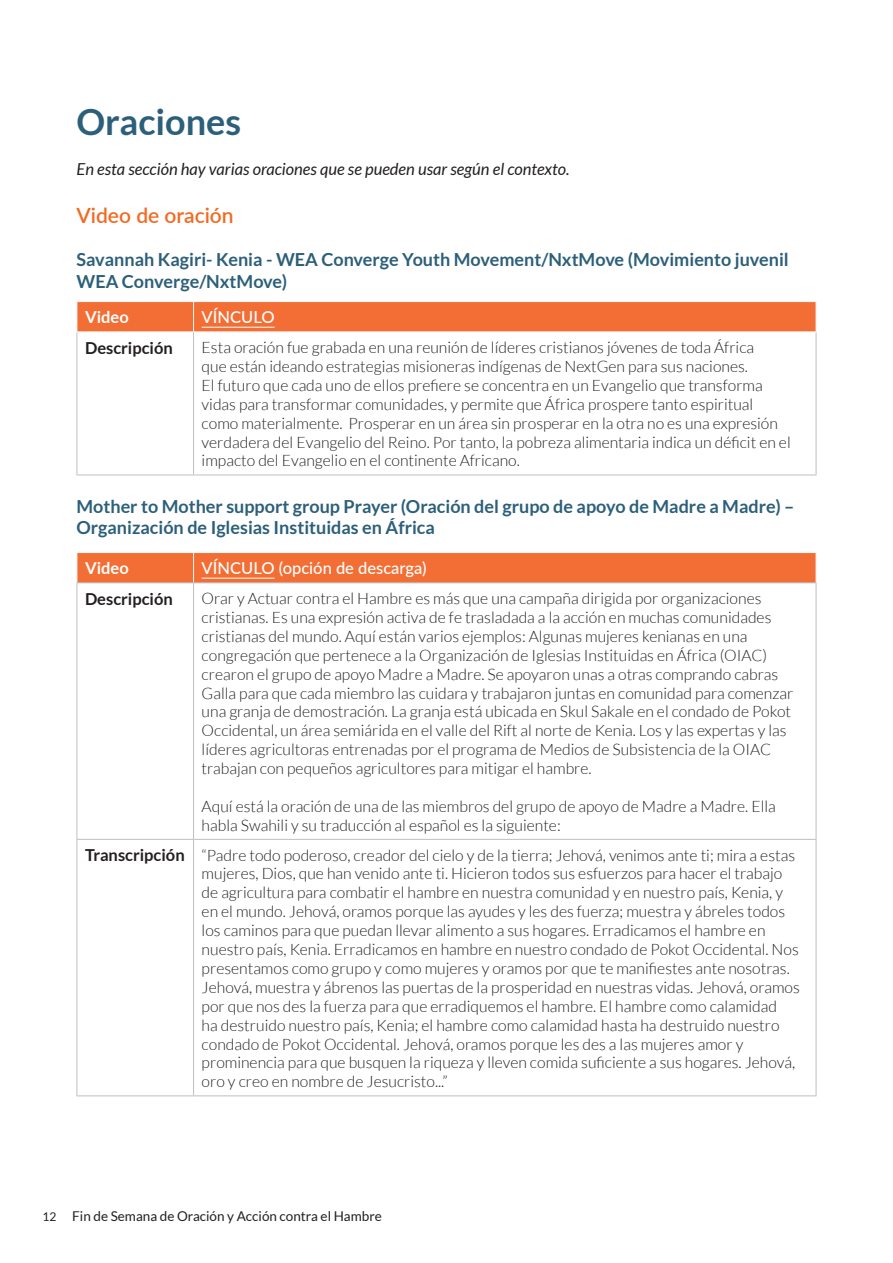
<style>
.page{position:relative;width:893px;height:1263px;background:#fff}
.page>*{position:absolute;margin:0;border:0;box-sizing:border-box;transform-origin:0 0}
.t1{font:700 36px "Lato";color:#2c5f7a}
.heading_2{font:600 21px "Lato";color:#f36a21}
.t2{font:700 18px/21.6px "Lato";color:#2c5f7a}
.t3{font:italic 16.5px "Lato";color:#231f20}
.t4{font:700 16.5px "Lato";color:#231f20}
.t5{font:500 16.5px "Lato";color:#fff}
.t6{font:700 16.5px "Lato";color:#fff}
.t7{font:300 15.75px/18.9px "Lato";color:#231f20}
.t8{font:13.5px "Lato";color:#231f20}
.s1{font-size:12px}
</style>
<div class="page">
<hr style="left:77px;top:332px;width:1px;height:143px;background:#bfbfbf">
<hr style="left:193px;top:332px;width:1px;height:143px;background:#bfbfbf">
<hr style="left:816px;top:332px;width:1px;height:143px;background:#bfbfbf">
<hr style="left:77px;top:475px;width:117px;height:1px;background:#bfbfbf">
<hr style="left:194px;top:475px;width:622px;height:1px;background:#bfbfbf">
<hr style="left:77px;top:301px;width:117px;height:1px;background:#f9f9f9">
<hr style="left:194px;top:301px;width:622px;height:1px;background:#f9f9f9">
<div style="left:77px;top:302px;width:740px;height:30px;background:#f26e34"></div>
<hr style="left:194px;top:331px;width:622px;height:1px;background:#f9f9f9">
<hr style="left:202px;top:327px;width:73px;height:1px;background:#fff">
<hr style="left:77px;top:840px;width:1px;height:255px;background:#bfbfbf">
<hr style="left:193px;top:840px;width:1px;height:255px;background:#bfbfbf">
<hr style="left:816px;top:840px;width:1px;height:255px;background:#bfbfbf">
<hr style="left:77px;top:1095px;width:117px;height:1px;background:#bfbfbf">
<hr style="left:194px;top:1095px;width:622px;height:1px;background:#bfbfbf">
<svg style="left:77px;top:552px;width:740px;height:31px;background:#f2733b"></svg>
<hr style="left:77px;top:582px;width:117px;height:1px;background:#bfbfbf">
<hr style="left:77px;top:583px;width:1px;height:256px;background:#bfbfbf">
<hr style="left:77px;top:839px;width:117px;height:1px;background:#bfbfbf">
<hr style="left:194px;top:582px;width:622px;height:1px;background:#bfbfbf">
<hr style="left:193px;top:583px;width:1px;height:256px;background:#bfbfbf">
<hr style="left:816px;top:583px;width:1px;height:256px;background:#bfbfbf">
<hr style="left:194px;top:839px;width:622px;height:1px;background:#bfbfbf">
<hr style="left:202px;top:578px;width:73px;height:1px;background:#fff">
<p class="t1" style="left:77px;top:102px;width:166px">Oraciones</p>
<p class="t3" style="left:77px;top:160px;width:494px">En esta sección hay varias oraciones que se pueden usar según el contexto.</p>
<p class="heading_2" style="left:77px;top:200px;width:159px">Video de oración</p>
<p class="t2" style="left:77px;top:248px;width:714px">Savannah Kagiri- Kenia - WEA Converge Youth Movement/NxtMove (Movimiento juvenil<br>WEA Converge/NxtMove)</p>
<p class="t6" style="left:85px;top:308px;width:45px">Video</p>
<p class="t5" style="left:202px;top:305px;width:74px">VÍNCULO</p>
<p class="t4" style="left:85px;top:338px;width:89px">Descripción</p>
<p class="t7" style="left:202px;top:338px;width:591px">Esta oración fue grabada en una reunión de líderes cristianos jóvenes de toda África<br>que están ideando estrategias misioneras indígenas de NextGen para sus naciones.<br>El futuro que cada uno de ellos prefiere se concentra en un Evangelio que transforma vidas para transformar comunidades, y permite que África prospere tanto espiritual como materialmente. Prosperar en un área sin prosperar en la otra no es una expresión verdadera del Evangelio del Reino. Por tanto, la pobreza alimentaria indica un déficit en el impacto del Evangelio en el continente Africano.</p>
<p class="t2" style="left:77px;top:495px;width:719px">Mother to Mother support group Prayer (Oración del grupo de apoyo de Madre a Madre) –<br>Organización de Iglesias Instituidas en África</p>
<p class="t6" style="left:85px;top:559px;width:45px">Video</p>
<p class="t5" style="left:202px;top:556px;width:226px">VÍNCULO (opción de descarga)</p>
<p class="t4" style="left:85px;top:589px;width:89px">Descripción</p>
<p class="t7" style="left:202px;top:589px;width:593px">Orar y Actuar contra el Hambre es más que una campaña dirigida por organizaciones cristianas. Es una expresión activa de fe trasladada a la acción en muchas comunidades cristianas del mundo. Aquí están varios ejemplos: Algunas mujeres kenianas en una congregación que pertenece a la Organización de Iglesias Instituidas en África (OIAC) crearon el grupo de apoyo Madre a Madre. Se apoyaron unas a otras comprando cabras Galla para que cada miembro las cuidara y trabajaron juntas en comunidad para comenzar una granja de demostración. La granja está ubicada en Skul Sakale en el condado de Pokot Occidental, un área semiárida en el valle del Rift al norte de Kenia. Los y las expertas y las líderes agricultoras entrenadas por el programa de Medios de Subsistencia de la OIAC trabajan con pequeños agricultores para mitigar el hambre.</p>
<p class="t7" style="left:202px;top:797px;width:576px">Aquí está la oración de una de las miembros del grupo de apoyo de Madre a Madre. Ella habla Swahili y su traducción al español es la siguiente:</p>
<p class="t4" style="left:85px;top:846px;width:101px">Transcripción</p>
<p class="t7" style="left:202px;top:845px;width:600px">“Padre todo poderoso, creador del cielo y de la tierra; Jehová, venimos ante ti; mira a estas mujeres, Dios, que han venido ante ti. Hicieron todos sus esfuerzos para hacer el trabajo de agricultura para combatir el hambre en nuestra comunidad y en nuestro país, Kenia, y en el mundo. Jehová, oramos porque las ayudes y les des fuerza; muestra y ábreles todos los caminos para que puedan llevar alimento a sus hogares. Erradicamos el hambre en nuestro país, Kenia. Erradicamos en hambre en nuestro condado de Pokot Occidental. Nos presentamos como grupo y como mujeres y oramos por que te manifiestes ante nosotras.<br>Jehová, muestra y ábrenos las puertas de la prosperidad en nuestras vidas. Jehová, oramos por que nos des la fuerza para que erradiquemos el hambre. El hambre como calamidad<br>ha destruido nuestro país, Kenia; el hambre como calamidad hasta ha destruido nuestro condado de Pokot Occidental. Jehová, oramos porque les des a las mujeres amor y prominencia para que busquen la riqueza y lleven comida suficiente a sus hogares. Jehová, oro y creo en nombre de Jesucristo...”</p>
<p class="t8" style="left:43px;top:1208px;width:341px"><span class="s1">12</span> Fin de Semana de Oración y Acción contra el Hambre</p>
</div>
